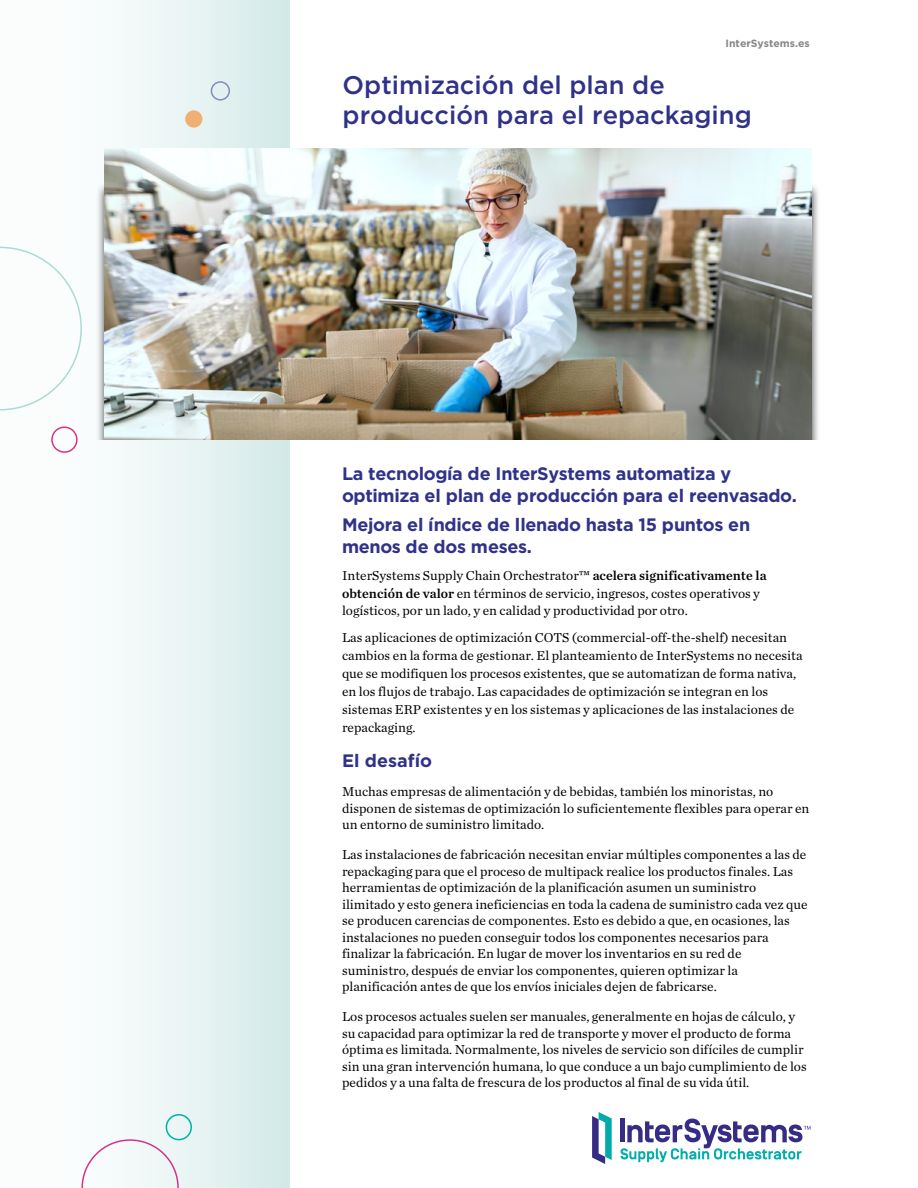
<style>
.page{position:relative;width:918px;height:1188px;background:#fff}
.page>*{position:absolute;margin:0;border:0;box-sizing:border-box;transform-origin:0 0}
.t1{font:500 25.5px/30px "Gotham";color:#303289}
.t2{font:700 18px/21.6px "Gotham";letter-spacing:-.02em;color:#303289}
.t3{font:700 18px "Gotham";color:#303289}
.t4{font:13.5px/16.5px "Chronicle Text G1";color:#000}
.t5{font:700 10.5px "Gotham";color:#878787}
.s1{font-family:"Chronicle Text G1 Semi"}
</style>
<div class="page">
<div style="left:0;top:0;width:290px;height:1188px;background:linear-gradient(to right,#fff,#d7ecea)"></div>
<svg style="left:592px;top:1112px;width:20px;height:52px"></svg>
<svg style="left:620px;top:1119px;width:191px;height:43px"></svg>
<div style="left:95px;top:132px;width:725px;height:308px;background:#000;opacity:.75"></div>
<img style="left:104px;top:148px;width:708px;height:291px">
<div style="left:185px;top:110px;width:17px;height:18px;background:#efb074;border-radius:50%"></div>
<div style="left:211px;top:81px;width:19px;height:20px;border:2px solid #8a88bd;border-radius:50%"></div>
<div style="left:51px;top:426px;width:27px;height:27px;border:2px solid #d8318a;border-radius:50%"></div>
<div style="left:166px;top:1114px;width:26px;height:26px;border:2px solid #00b1a8;border-radius:50%"></div>
<svg style="left:81px;top:1139px;width:98px;height:49px"></svg>
<svg style="left:0;top:247px;width:82px;height:164px"></svg>
<p class="t5" style="left:726px;top:38px;width:86px">InterSystems.es</p>
<h1 class="t1" style="left:343px;top:70px;width:411px">Optimización del plan de producción para el repackaging</h1>
<h2 class="t2" style="left:342px;top:463px;width:456px">La tecnología de InterSystems automatiza y optimiza el plan de producción para el reenvasado.</h2>
<h2 class="t2" style="left:342px;top:513px;width:410px;line-height:22px">Mejora el índice de llenado hasta 15 puntos en menos de dos meses.</h2>
<p class="t4" style="left:342px;top:566px;width:426px;line-height:17.9px">InterSystems Supply Chain Orchestrator™ <span class="s1">acelera significativamente la obtención de valor</span> en términos de servicio, ingresos, costes operativos y logísticos, por un lado, y en calidad y productividad por otro.</p>
<p class="t4" style="left:342px;top:628px;width:462px;line-height:18px">Las aplicaciones de optimización COTS (commercial-off-the-shelf) necesitan cambios en la forma de gestionar. El planteamiento de InterSystems no necesita que se modifiquen los procesos existentes, que se automatizan de forma nativa, en los flujos de trabajo. Las capacidades de optimización se integran en los sistemas ERP existentes y en los sistemas y aplicaciones de las instalaciones de repackaging.</p>
<h2 class="t3" style="left:342px;top:750px;width:92px">El desafío</h2>
<p class="t4" style="left:342px;top:783px;width:469px">Muchas empresas de alimentación y de bebidas, también los minoristas, no disponen de sistemas de optimización lo suficientemente flexibles para operar en un entorno de suministro limitado.</p>
<p class="t4" style="left:342px;top:846px;width:467px">Las instalaciones de fabricación necesitan enviar múltiples componentes a las de repackaging para que el proceso de multipack realice los productos finales. Las herramientas de optimización de la planificación asumen un suministro ilimitado y esto genera ineficiencias en toda la cadena de suministro cada vez que se producen carencias de componentes. Esto es debido a que, en ocasiones, las instalaciones no pueden conseguir todos los componentes necesarios para finalizar la fabricación. En lugar de mover los inventarios en su red de suministro, después de enviar los componentes, quieren optimizar la planificación antes de que los envíos iniciales dejen de fabricarse.</p>
<p class="t4" style="left:342px;top:1008px;width:466px">Los procesos actuales suelen ser manuales, generalmente en hojas de cálculo, y su capacidad para optimizar la red de transporte y mover el producto de forma óptima es limitada. Normalmente, los niveles de servicio son difíciles de cumplir sin una gran intervención humana, lo que conduce a un bajo cumplimiento de los pedidos y a una falta de frescura de los productos al final de su vida útil.</p>
</div>
